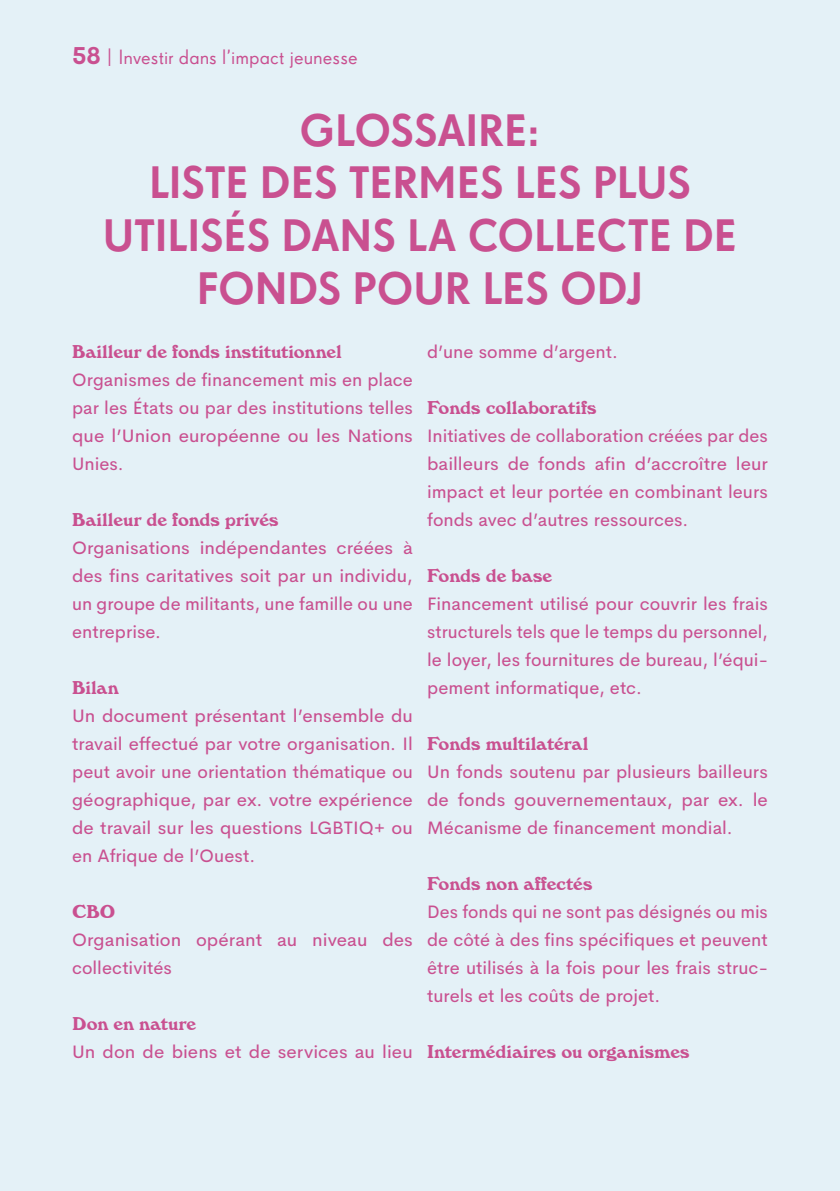
<style>
.page{position:relative;width:840px;height:1191px;background:#fff}
.page>*{position:absolute;margin:0;border:0;box-sizing:border-box;transform-origin:0 0}
.t1{font:44px/52.8px "Choice Grotesk Med";letter-spacing:.01em;color:#c95090;text-align:center}
.t2{font:20px "Super Grotesk Pro";color:#c95090}
.t3{font:18px/28px "Cerebri Sans";color:#c95090;text-align:justify}
.t4{font:18px "Windsor BT";color:#c95090}
.s1{font-family:"Cerebri Sans";font-weight:700;font-size:24px}
</style>
<div class="page">
<div style="left:0;top:0;width:839px;height:1191px;background:#e4f1f7"></div>
<p class="t2" style="left:72px;top:46px;width:287px"><span class="s1">58</span> | Investir dans l’impact jeunesse</p>
<h1 class="t1" style="left:103px;top:103px;width:634px">GLOSSAIRE:<br>LISTE DES TERMES LES PLUS<br>UTILISÉS DANS LA COLLECTE DE<br>FONDS POUR LES ODJ</h1>
<p class="t3" style="left:427px;top:336px;width:192px">d’une somme d’argent.</p>
<p class="t4" style="left:427px;top:397px;width:171px">Fonds collaboratifs</p>
<p class="t3" style="left:427px;top:420px;width:342px">Initiatives de collaboration créées par des bailleurs de fonds afin d’accroître leur impact et leur portée en combinant leurs fonds avec d’autres ressources.</p>
<p class="t4" style="left:72px;top:341px;width:271px">Bailleur de fonds institutionnel</p>
<p class="t3" style="left:72px;top:364px;width:342px">Organismes de financement mis en place par les États ou par des institutions telles que l’Union européenne ou les Nations Unies.</p>
<p class="t4" style="left:72px;top:509px;width:208px">Bailleur de fonds privés</p>
<p class="t3" style="left:72px;top:532px;width:342px">Organisations indépendantes créées à des fins caritatives soit par un individu, un groupe de militants, une famille ou une entreprise.</p>
<p class="t4" style="left:72px;top:677px;width:48px">Bilan</p>
<p class="t3" style="left:72px;top:700px;width:342px">Un document présentant l’ensemble du travail effectué par votre organisation. Il peut avoir une orientation thématique ou géographique, par ex. votre expérience de travail sur les questions LGBTIQ+ ou en Afrique de l’Ouest.</p>
<p class="t4" style="left:72px;top:901px;width:45px">CBO</p>
<p class="t3" style="left:72px;top:924px;width:342px">Organisation opérant au niveau des collectivités</p>
<p class="t4" style="left:427px;top:565px;width:126px">Fonds de base</p>
<p class="t3" style="left:427px;top:588px;width:342px">Financement utilisé pour couvrir les frais structurels tels que le temps du personnel, le loyer, les fournitures de bureau, l’équi&shy;pement informatique, etc.</p>
<p class="t4" style="left:427px;top:733px;width:163px">Fonds multilatéral</p>
<p class="t3" style="left:427px;top:756px;width:342px">Un fonds soutenu par plusieurs bailleurs de fonds gouvernementaux, par ex. le Mécanisme de financement mondial.</p>
<p class="t4" style="left:427px;top:873px;width:167px">Fonds non affectés</p>
<p class="t3" style="left:427px;top:896px;width:342px">Des fonds qui ne sont pas désignés ou mis de côté à des fins spécifiques et peuvent être utilisés à la fois pour les frais struc&shy;turels et les coûts de projet.</p>
<p class="t4" style="left:427px;top:1041px;width:264px">Intermédiaires ou organismes</p>
<p class="t4" style="left:72px;top:1013px;width:125px">Don en nature</p>
<p class="t3" style="left:72px;top:1036px;width:342px">Un don de biens et de services au lieu</p>
</div>
